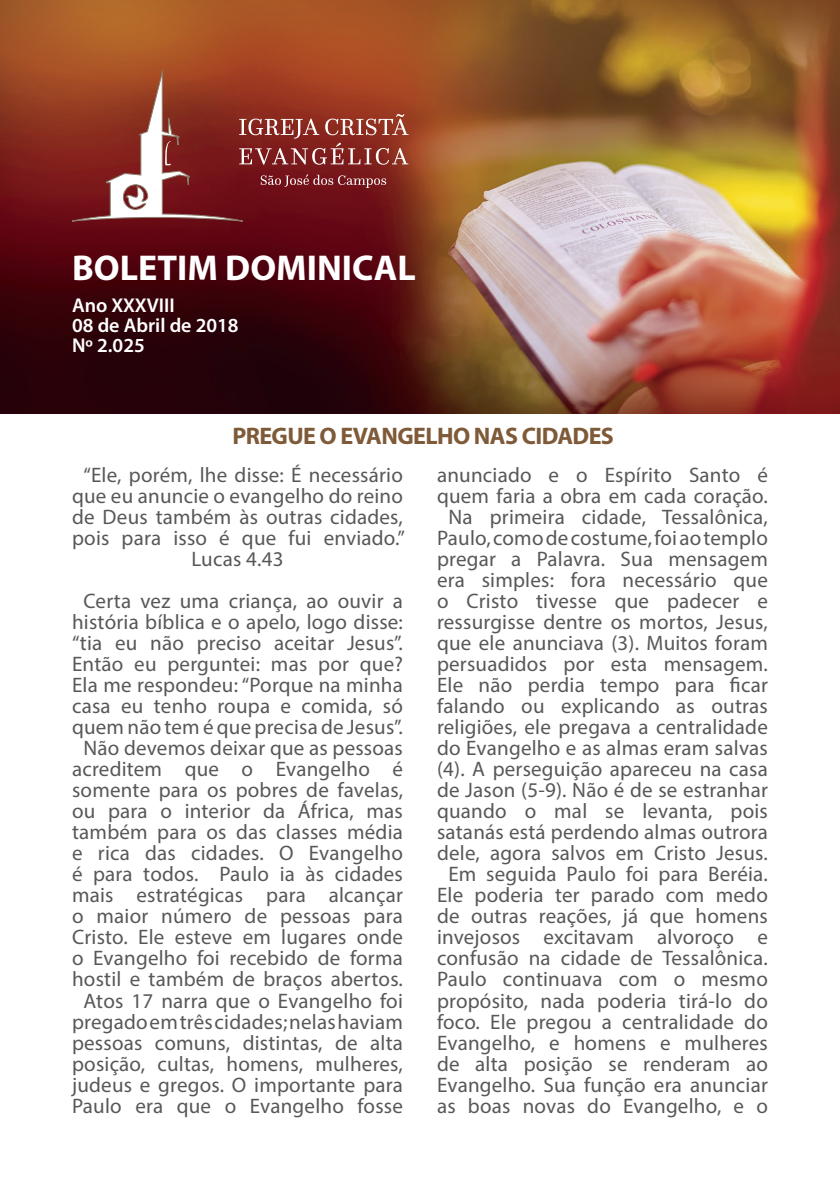
<style>
.page{position:relative;width:840px;height:1191px;background:#fff}
.page>*{position:absolute;margin:0;border:0;box-sizing:border-box;transform-origin:0 0}
.t1{font:700 36px "Myriad Pro";color:#fff}
.t2{font:700 24px "Myriad Pro";letter-spacing:-.025em;color:#7f5a38}
.t3{font:21px/21px "Myriad Pro";letter-spacing:.01em;color:#57585a;text-align:center}
.t4{font:600 20px "Myriad Pro";color:#fff}
</style>
<div class="page">
<img style="left:0;top:0;width:839px;height:413px">
<svg style="left:71px;top:72px;width:337px;height:149px;background:#913d34"></svg>
<p class="t1" style="left:72px;top:244px;width:345px">BOLETIM DOMINICAL</p>
<p class="t4" style="left:72px;top:292px;width:104px">Ano XXXVIII</p>
<p class="t4" style="left:72px;top:312px;width:168px">08 de Abril de 2018</p>
<p class="t4" style="left:72px;top:332px;width:74px">Nº 2.025</p>
<p class="t2" style="left:232px;top:420px;width:383px">PREGUE O EVANGELHO NAS CIDADES</p>
<p class="t3" style="left:72px;top:464px;width:334px">“Ele, porém, lhe disse: É necessário que eu anuncie o evangelho do reino de Deus também às outras cidades, pois para isso é que fui enviado.”<br>Lucas 4.43</p>
<p class="t3" style="left:72px;top:590px;width:332px">Certa vez uma criança, ao ouvir a história bíblica e o apelo, logo disse: “tia eu não preciso aceitar Jesus”.<br>Então eu perguntei: mas por que?<br>Ela me respondeu: “Porque na minha casa eu tenho roupa e comida, só quem não tem é que precisa de Jesus”.</p>
<p class="t3" style="left:72px;top:737px;width:332px">Não devemos deixar que as pessoas acreditem que o Evangelho é somente para os pobres de favelas, ou para o interior da África, mas também para os das classes média e rica das cidades. O Evangelho é para todos. Paulo ia às cidades mais estratégicas para alcançar o maior número de pessoas para<br>Cristo. Ele esteve em lugares onde o Evangelho foi recebido de forma hostil e também de braços abertos.</p>
<p class="t3" style="left:72px;top:989px;width:332px">Atos 17 narra que o Evangelho foi pregado em três cidades; nelas haviam pessoas comuns, distintas, de alta posição, cultas, homens, mulheres, judeus e gregos. O importante para Paulo era que o Evangelho fosse</p>
<p class="t3" style="left:437px;top:464px;width:332px;text-align:left">anunciado e o Espírito Santo é quem faria a obra em cada coração.</p>
<p class="t3" style="left:437px;top:506px;width:332px">Na primeira cidade, Tessalônica, Paulo, como de costume, foi ao templo pregar a Palavra. Sua mensagem era simples: fora necessário que o Cristo tivesse que padecer e ressurgisse dentre os mortos, Jesus, que ele anunciava (3). Muitos foram persuadidos por esta mensagem.<br>Ele não perdia tempo para ficar falando ou explicando as outras religiões, ele pregava a centralidade do Evangelho e as almas eram salvas (4). A perseguição apareceu na casa de Jason (5-9). Não é de se estranhar quando o mal se levanta, pois satanás está perdendo almas outrora dele, agora salvos em Cristo Jesus.</p>
<p class="t3" style="left:437px;top:863px;width:332px">Em seguida Paulo foi para Beréia.<br>Ele poderia ter parado com medo de outras reações, já que homens invejosos excitavam alvoroço e confusão na cidade de Tessalônica.<br>Paulo continuava com o mesmo propósito, nada poderia tirá-lo do foco. Ele pregou a centralidade do<br>Evangelho, e homens e mulheres de alta posição se renderam ao<br>Evangelho. Sua função era anunciar as boas novas do Evangelho, e o</p>
</div>
